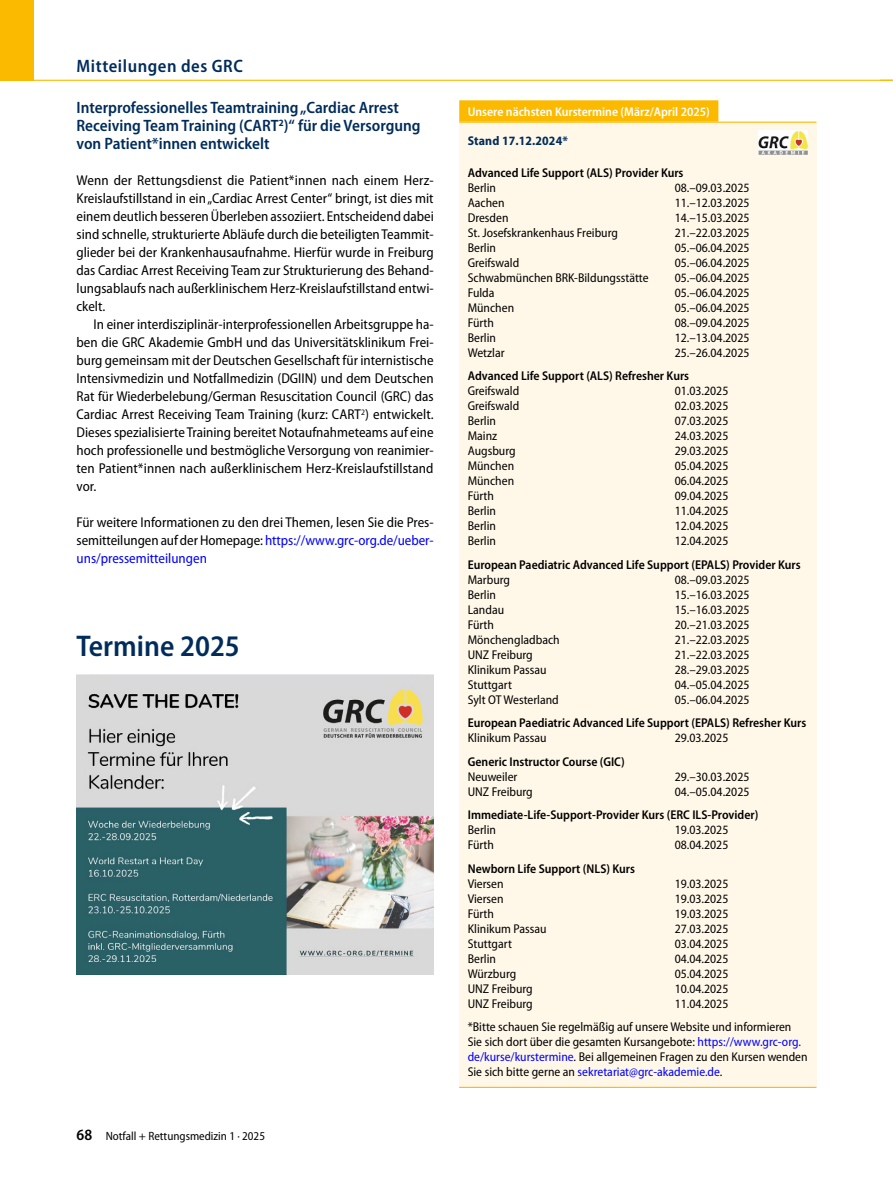
<style>
.page{position:relative;width:893px;height:1187px;background:#fff}
.page>*{position:absolute;margin:0;border:0;box-sizing:border-box;transform-origin:0 0}
.t1{font:600 semi-condensed 30px "Myriad Pro";color:#002c5b}
.t2{font:600 semi-condensed 18px "Myriad Pro";letter-spacing:.03em;color:#002c5b}
.t3{font:600 semi-condensed 16.5px/18px "Myriad Pro";color:#002c5b}
.t4{font:semi-condensed 14.25px/18px "Myriad Pro";color:#000;text-align:justify}
.t5{font:semi-condensed 12.75px/15px "Myriad Pro";color:#000}
.t6{font:600 semi-condensed 12.75px "Myriad Pro";color:#000}
.t7{font:600 semi-condensed 12.75px "Myriad Pro";color:#fff}
.t8{font:700 semi-condensed 12.75px "Myriad Pro";letter-spacing:.01em;color:#002c5b}
.t9{font:semi-condensed 12px "Myriad Pro";color:#000}
.s1{color:#00f}
.s2{font-weight:600;font-size:15.75px}
</style>
<div class="page">
<div style="left:0;top:0;width:34px;height:81px;background:#fbba00"></div>
<hr style="left:0;top:80px;width:893px;height:1px;background:#fbba00">
<img style="left:77px;top:674px;width:357px;height:300px">
<div style="left:459px;top:122px;width:357px;height:965px;background:#fff8e8"></div>
<hr style="left:459px;top:122px;width:357px;height:1px;background:#fbba00">
<hr style="left:459px;top:1086px;width:357px;height:1px;background:#fbba00">
<div style="left:459px;top:100px;width:259px;height:22px;background:#fbba00"></div>
<img style="left:758px;top:131px;width:50px;height:23px">
<h2 class="t2" style="left:77px;top:56px;width:168px">Mitteilungen des GRC</h2>
<p class="t3" style="left:77px;top:99px;width:346px">Interprofessionelles Teamtraining „Cardiac Arrest<br>Receiving Team Training (CART<sup>2</sup>)“ für die Versorgung von Patient*innen entwickelt</p>
<p class="t4" style="left:77px;top:172px;width:359px">Wenn der Rettungsdienst die Patient*innen nach einem Herz-Kreislaufstillstand in ein „Cardiac Arrest Center“ bringt, ist dies mit einem deutlich besseren Überleben assoziiert. Entscheidend dabei sind schnelle, strukturierte Abläufe durch die beteiligten Teammit&shy;glieder bei der Krankenhausaufnahme. Hierfür wurde in Freiburg das Cardiac Arrest Receiving Team zur Strukturierung des Behand&shy;lungsablaufs nach außerklinischem Herz-Kreislaufstillstand entwi&shy;ckelt.</p>
<p class="t4" style="left:77px;top:316px;width:359px;text-indent:17px">In einer interdisziplinär-interprofessionellen Arbeitsgruppe ha&shy;ben die GRC Akademie GmbH und das Universitätsklinikum Frei&shy;burg gemeinsam mit der Deutschen Gesellschaft für internistische Intensivmedizin und Notfallmedizin (DGIIN) und dem Deutschen Rat für Wiederbelebung/German Resuscitation Council (GRC) das Cardiac Arrest Receiving Team Training (kurz: CART<sup>2</sup>) entwickelt.<br>Dieses spezialisierte Training bereitet Notaufnahmeteams auf eine hoch professionelle und bestmögliche Versorgung von reanimier&shy;ten Patient*innen nach außerklinischem Herz-Kreislaufstillstand vor.</p>
<p class="t4" style="left:77px;top:514px;width:359px">Für weitere Informationen zu den drei Themen, lesen Sie die Pres&shy;semitteilungen auf der Homepage: <span class="s1">https://www.grc-org.de/ueber&shy;uns/pressemitteilungen</span></p>
<h1 class="t1" style="left:77px;top:629px;width:165px">Termine 2025</h1>
<p class="t9" style="left:77px;top:1129px;width:190px"><span class="s2">68</span> Notfall + Rettungsmedizin 1 · 2025</p>
<p class="t7" style="left:468px;top:104px;width:244px">Unsere nächsten Kurstermine (März/April 2025)</p>
<p class="t8" style="left:468px;top:133px;width:102px">Stand 17.12.2024*</p>
<p class="t6" style="left:468px;top:165px;width:217px">Advanced Life Support (ALS) Provider Kurs</p>
<p class="t5" style="left:468px;top:180px;width:30px">Berlin</p>
<p class="t5" style="left:675px;top:180px;width:76px">08.–09.03.2025</p>
<p class="t5" style="left:468px;top:195px;width:38px">Aachen</p>
<p class="t5" style="left:675px;top:195px;width:76px">11.–12.03.2025</p>
<p class="t5" style="left:468px;top:210px;width:42px">Dresden</p>
<p class="t5" style="left:675px;top:210px;width:76px">14.–15.03.2025</p>
<p class="t5" style="left:468px;top:225px;width:152px">St. Josefskrankenhaus Freiburg</p>
<p class="t5" style="left:675px;top:225px;width:76px">21.–22.03.2025</p>
<p class="t5" style="left:468px;top:240px;width:30px">Berlin</p>
<p class="t5" style="left:675px;top:240px;width:76px">05.–06.04.2025</p>
<p class="t5" style="left:468px;top:255px;width:53px">Greifswald</p>
<p class="t5" style="left:675px;top:255px;width:76px">05.–06.04.2025</p>
<p class="t5" style="left:468px;top:270px;width:182px">Schwabmünchen BRK-Bildungsstätte</p>
<p class="t5" style="left:675px;top:270px;width:76px">05.–06.04.2025</p>
<p class="t5" style="left:468px;top:285px;width:28px">Fulda</p>
<p class="t5" style="left:675px;top:285px;width:76px">05.–06.04.2025</p>
<p class="t5" style="left:468px;top:300px;width:48px">München</p>
<p class="t5" style="left:675px;top:300px;width:76px">05.–06.04.2025</p>
<p class="t5" style="left:468px;top:315px;width:28px">Fürth</p>
<p class="t5" style="left:675px;top:315px;width:76px">08.–09.04.2025</p>
<p class="t5" style="left:468px;top:330px;width:30px">Berlin</p>
<p class="t5" style="left:675px;top:330px;width:76px">12.–13.04.2025</p>
<p class="t5" style="left:468px;top:345px;width:38px">Wetzlar</p>
<p class="t5" style="left:675px;top:345px;width:76px">25.–26.04.2025</p>
<p class="t6" style="left:468px;top:369px;width:223px">Advanced Life Support (ALS) Refresher Kurs</p>
<p class="t5" style="left:468px;top:384px;width:53px">Greifswald</p>
<p class="t5" style="left:675px;top:384px;width:55px">01.03.2025</p>
<p class="t5" style="left:468px;top:399px;width:53px">Greifswald</p>
<p class="t5" style="left:675px;top:399px;width:55px">02.03.2025</p>
<p class="t5" style="left:468px;top:413px;width:30px">Berlin</p>
<p class="t5" style="left:675px;top:413px;width:55px">07.03.2025</p>
<p class="t5" style="left:468px;top:428px;width:31px">Mainz</p>
<p class="t5" style="left:675px;top:428px;width:55px">24.03.2025</p>
<p class="t5" style="left:468px;top:443px;width:49px">Augsburg</p>
<p class="t5" style="left:675px;top:443px;width:55px">29.03.2025</p>
<p class="t5" style="left:468px;top:458px;width:48px">München</p>
<p class="t5" style="left:675px;top:458px;width:55px">05.04.2025</p>
<p class="t5" style="left:468px;top:473px;width:48px">München</p>
<p class="t5" style="left:675px;top:473px;width:55px">06.04.2025</p>
<p class="t5" style="left:468px;top:488px;width:28px">Fürth</p>
<p class="t5" style="left:675px;top:488px;width:55px">09.04.2025</p>
<p class="t5" style="left:468px;top:503px;width:30px">Berlin</p>
<p class="t5" style="left:675px;top:503px;width:55px">11.04.2025</p>
<p class="t5" style="left:468px;top:518px;width:30px">Berlin</p>
<p class="t5" style="left:675px;top:518px;width:55px">12.04.2025</p>
<p class="t5" style="left:468px;top:533px;width:30px">Berlin</p>
<p class="t5" style="left:675px;top:533px;width:55px">12.04.2025</p>
<p class="t6" style="left:468px;top:557px;width:334px">European Paediatric Advanced Life Support (EPALS) Provider Kurs</p>
<p class="t5" style="left:468px;top:572px;width:44px">Marburg</p>
<p class="t5" style="left:675px;top:572px;width:76px">08.–09.03.2025</p>
<p class="t5" style="left:468px;top:587px;width:30px">Berlin</p>
<p class="t5" style="left:675px;top:587px;width:76px">15.–16.03.2025</p>
<p class="t5" style="left:468px;top:602px;width:38px">Landau</p>
<p class="t5" style="left:675px;top:602px;width:76px">15.–16.03.2025</p>
<p class="t5" style="left:468px;top:617px;width:28px">Fürth</p>
<p class="t5" style="left:675px;top:617px;width:76px">20.–21.03.2025</p>
<p class="t5" style="left:468px;top:632px;width:93px">Mönchengladbach</p>
<p class="t5" style="left:675px;top:632px;width:76px">21.–22.03.2025</p>
<p class="t5" style="left:468px;top:647px;width:67px">UNZ Freiburg</p>
<p class="t5" style="left:675px;top:647px;width:76px">21.–22.03.2025</p>
<p class="t5" style="left:468px;top:662px;width:80px">Klinikum Passau</p>
<p class="t5" style="left:675px;top:662px;width:76px">28.–29.03.2025</p>
<p class="t5" style="left:468px;top:677px;width:46px">Stuttgart</p>
<p class="t5" style="left:675px;top:677px;width:76px">04.–05.04.2025</p>
<p class="t5" style="left:468px;top:692px;width:93px">Sylt OT Westerland</p>
<p class="t5" style="left:675px;top:692px;width:76px">05.–06.04.2025</p>
<p class="t6" style="left:468px;top:716px;width:340px">European Paediatric Advanced Life Support (EPALS) Refresher Kurs</p>
<p class="t5" style="left:468px;top:730px;width:80px">Klinikum Passau</p>
<p class="t5" style="left:675px;top:730px;width:55px">29.03.2025</p>
<p class="t6" style="left:468px;top:754px;width:159px">Generic Instructor Course (GIC)</p>
<p class="t5" style="left:468px;top:769px;width:51px">Neuweiler</p>
<p class="t5" style="left:675px;top:769px;width:76px">29.–30.03.2025</p>
<p class="t5" style="left:468px;top:784px;width:67px">UNZ Freiburg</p>
<p class="t5" style="left:675px;top:784px;width:76px">04.–05.04.2025</p>
<p class="t6" style="left:468px;top:808px;width:292px">Immediate-Life-Support-Provider Kurs (ERC ILS-Provider)</p>
<p class="t5" style="left:468px;top:822px;width:30px">Berlin</p>
<p class="t5" style="left:675px;top:822px;width:55px">19.03.2025</p>
<p class="t5" style="left:468px;top:837px;width:28px">Fürth</p>
<p class="t5" style="left:675px;top:837px;width:55px">08.04.2025</p>
<p class="t6" style="left:468px;top:861px;width:169px">Newborn Life Support (NLS) Kurs</p>
<p class="t5" style="left:468px;top:876px;width:37px">Viersen</p>
<p class="t5" style="left:675px;top:876px;width:55px">19.03.2025</p>
<p class="t5" style="left:468px;top:891px;width:37px">Viersen</p>
<p class="t5" style="left:675px;top:891px;width:55px">19.03.2025</p>
<p class="t5" style="left:468px;top:906px;width:28px">Fürth</p>
<p class="t5" style="left:675px;top:906px;width:55px">19.03.2025</p>
<p class="t5" style="left:468px;top:921px;width:80px">Klinikum Passau</p>
<p class="t5" style="left:675px;top:921px;width:55px">27.03.2025</p>
<p class="t5" style="left:468px;top:936px;width:46px">Stuttgart</p>
<p class="t5" style="left:675px;top:936px;width:55px">03.04.2025</p>
<p class="t5" style="left:468px;top:951px;width:30px">Berlin</p>
<p class="t5" style="left:675px;top:951px;width:55px">04.04.2025</p>
<p class="t5" style="left:468px;top:966px;width:50px">Würzburg</p>
<p class="t5" style="left:675px;top:966px;width:55px">05.04.2025</p>
<p class="t5" style="left:468px;top:981px;width:67px">UNZ Freiburg</p>
<p class="t5" style="left:675px;top:981px;width:55px">10.04.2025</p>
<p class="t5" style="left:468px;top:996px;width:67px">UNZ Freiburg</p>
<p class="t5" style="left:468px;top:992px;width:325px;line-height:23.5px;text-indent:207px">11.04.2025<br>*Bitte schauen Sie regelmäßig auf unsere Website und informieren</p>
<p class="t5" style="left:468px;top:1034px;width:341px">Sie sich dort über die gesamten Kursangebote: <span class="s1">https://www.grc-org. de/kurse/kurstermine</span>. Bei allgemeinen Fragen zu den Kursen wenden<br>Sie sich bitte gerne an <span class="s1">sekretariat@grc-akademie.de</span>.</p>
</div>
